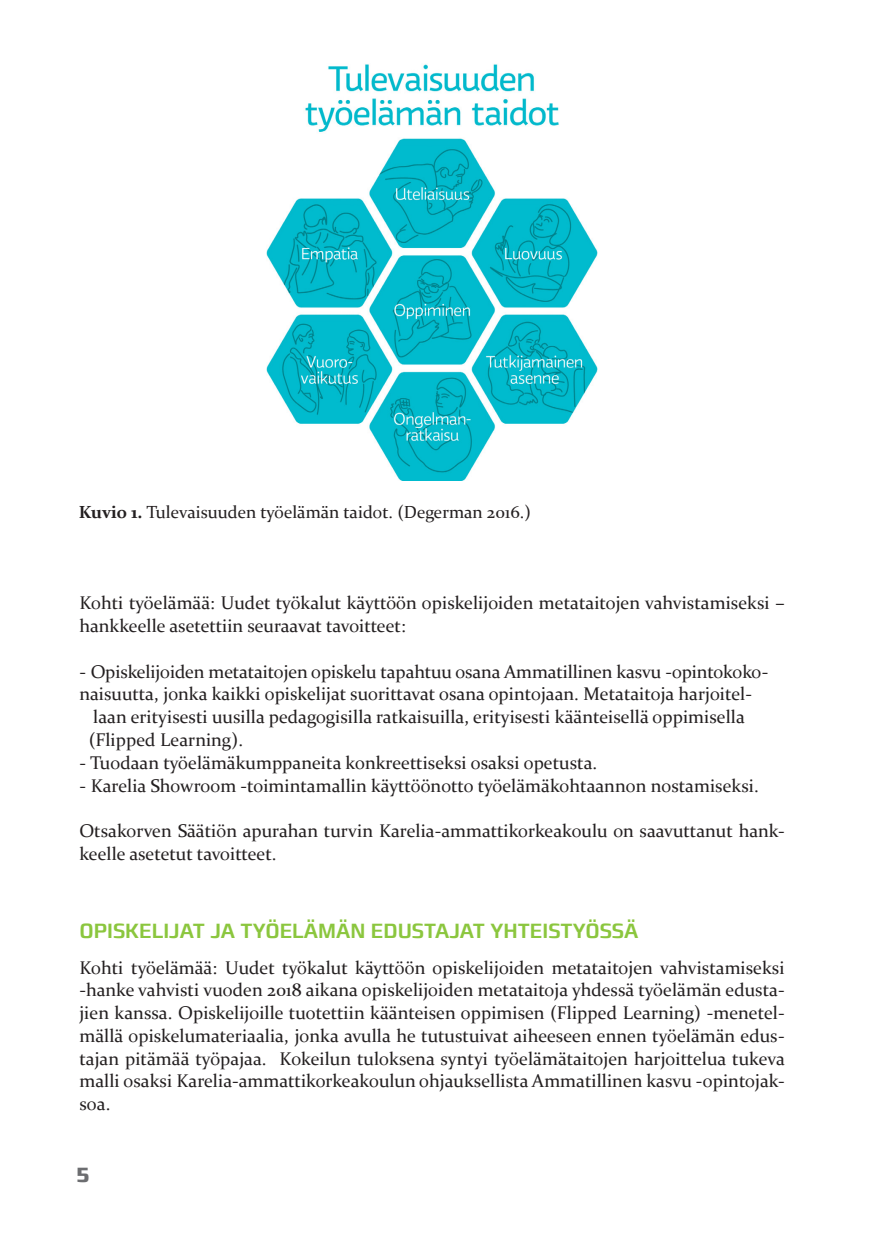
<style>
.page{position:relative;width:874px;height:1241px;background:#fff}
.page>*{position:absolute;margin:0;border:0;box-sizing:border-box;transform-origin:0 0}
.teksti-väliotsikko-v{font:500 condensed 21px "Francker Std";color:#8bc63e}
.t1{font:700 condensed 21px "Francker Std";color:#6c6d70}
.leipäteksti-ei_sisen{font:18.38px/22.8px "Constantia";color:#231f20}
.leipäteksti-ei_sisen-2{font:17.5px "Constantia";color:#231f20}
.s1{font-weight:700}
</style>
<div class="page">
<img style="left:266px;top:64px;width:331px;height:416px">
<p class="leipäteksti-ei_sisen-2" style="left:79px;top:500px;width:453px"><span class="s1">Kuvio 1.</span> Tulevaisuuden työelämän taidot. (Degerman 2016.)</p>
<p class="leipäteksti-ei_sisen" style="left:79px;top:591px;width:706px">Kohti työelämää: Uudet työkalut käyttöön opiskelijoiden metataitojen vahvistamiseksi – hankkeelle asetettiin seuraavat tavoitteet:</p>
<p class="leipäteksti-ei_sisen" style="left:79px;top:659px;width:690px">- Opiskelijoiden metataitojen opiskelu tapahtuu osana Ammatillinen kasvu -opintokoko-</p>
<p class="leipäteksti-ei_sisen" style="left:79px;top:682px;width:673px">naisuutta, jonka kaikki opiskelijat suorittavat osana opintojaan. Metataitoja harjoitel-</p>
<p class="leipäteksti-ei_sisen" style="left:93px;top:704px;width:652px">laan erityisesti uusilla pedagogisilla ratkaisuilla, erityisesti käänteisellä oppimisella</p>
<p class="leipäteksti-ei_sisen" style="left:89px;top:727px;width:156px">(Flipped Learning).</p>
<p class="leipäteksti-ei_sisen" style="left:79px;top:750px;width:519px">- Tuodaan työelämäkumppaneita konkreettiseksi osaksi opetusta.</p>
<p class="leipäteksti-ei_sisen" style="left:79px;top:773px;width:680px">- Karelia Showroom -toimintamallin käyttöönotto työelämäkohtaannon nostamiseksi.</p>
<p class="leipäteksti-ei_sisen" style="left:79px;top:818px;width:706px">Otsakorven Säätiön apurahan turvin Karelia-ammattikorkeakoulu on saavuttanut hank&shy;keelle asetetut tavoitteet.</p>
<p class="teksti-väliotsikko-v" style="left:79px;top:917px;width:560px">OPISKELIJAT JA TYÖELÄMÄN EDUSTAJAT YHTEISTYÖSSÄ</p>
<p class="leipäteksti-ei_sisen" style="left:79px;top:955px;width:706px;text-align:justify">Kohti työelämää: Uudet työkalut käyttöön opiskelijoiden metataitojen vahvistamiseksi -hanke vahvisti vuoden 2018 aikana opiskelijoiden metataitoja yhdessä työelämän edusta&shy;jien kanssa. Opiskelijoille tuotettiin käänteisen oppimisen (Flipped Learning) -menetel&shy;mällä opiskelumateriaalia, jonka avulla he tutustuivat aiheeseen ennen työelämän edus&shy;tajan pitämää työpajaa. Kokeilun tuloksena syntyi työelämätaitojen harjoittelua tukeva malli osaksi Karelia-ammattikorkeakoulun ohjauksellista Ammatillinen kasvu -opintojak&shy;soa.</p>
<p class="t1" style="left:76px;top:1162px;width:15px">5</p>
</div>
